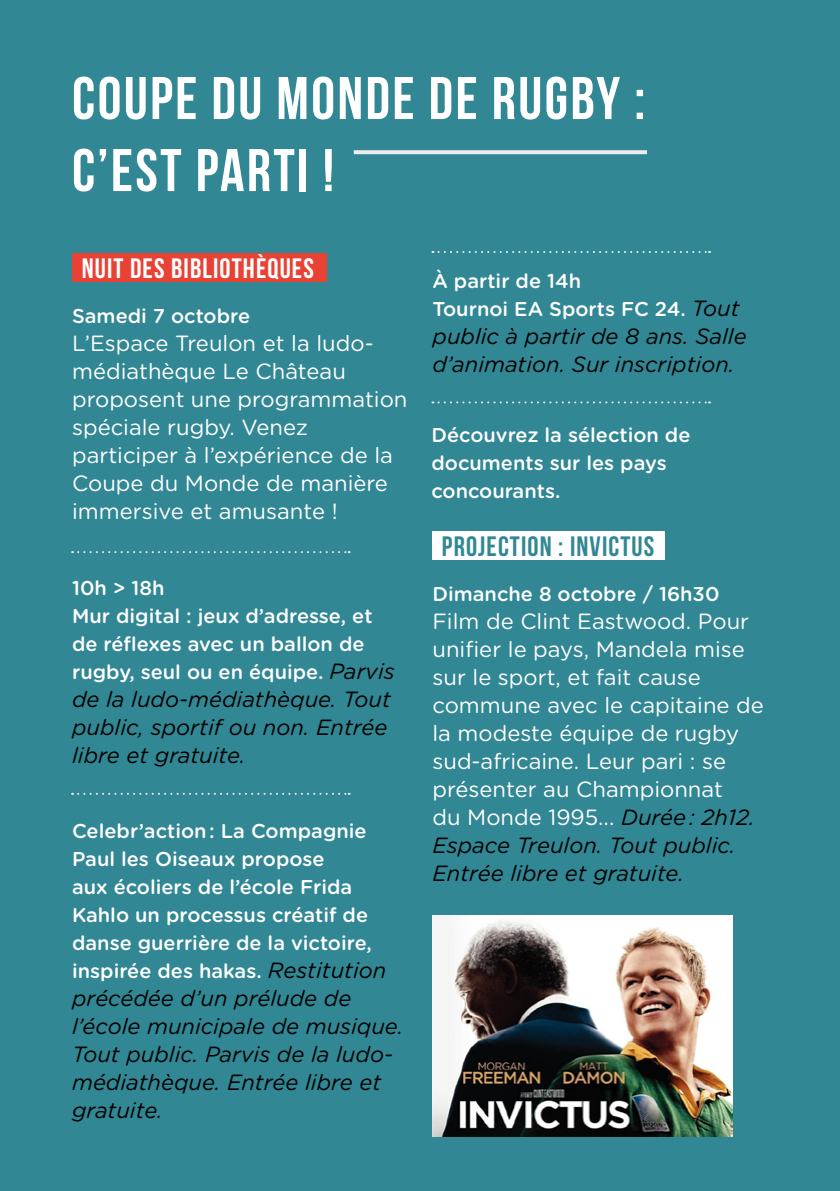
<style>
.page{position:relative;width:840px;height:1191px;background:#fff}
.page>*{position:absolute;margin:0;border:0;box-sizing:border-box;transform-origin:0 0}
.t1{font:60px/72px "Bebas Neue";letter-spacing:.04em;color:#fff}
.t2{font:28px "Bebas Neue";letter-spacing:.04em;color:#fff}
.t3{font:28px "Bebas Neue";letter-spacing:.04em;color:#318794}
.t4{font:22px/28px "Gotham Rounded";color:#fff}
.t5{font:italic 22px/28px "Gotham Rounded";color:#000}
.t6{font:500 20px/28px "Gotham Rounded";color:#fff}
.s1{font-weight:400;font-style:italic;font-size:22px;color:#000}
.s2{font-style:italic;color:#000}
</style>
<div class="page">
<div style="left:0;top:0;width:839px;height:1191px;background:#318794"></div>
<svg style="left:353px;top:150px;width:293px;height:4px"></svg>
<div style="left:72px;top:253px;width:254px;height:29px;background:#e84235"></div>
<img style="left:432px;top:915px;width:300px;height:221px">
<svg style="left:72px;top:551px;width:277px;height:2px"></svg>
<svg style="left:72px;top:793px;width:277px;height:2px"></svg>
<svg style="left:432px;top:251px;width:277px;height:2px"></svg>
<svg style="left:432px;top:401px;width:277px;height:2px"></svg>
<div style="left:432px;top:531px;width:232px;height:29px;background:#fff"></div>
<h1 class="t1" style="left:72px;top:62px;width:574px">COUPE DU MONDE DE RUGBY :<br>C’EST PARTI !</h1>
<p class="t2" style="left:82px;top:253px;width:233px">NUIT DES BIBLIOTHÈQUES</p>
<p class="t6" style="left:72px;top:301px;width:179px">Samedi 7 octobre</p>
<p class="t4" style="left:72px;top:328px;width:337px">L’Espace Treulon et la ludo&shy;médiathèque Le Château proposent une programmation spéciale rugby. Venez participer à l’expérience de la<br>Coupe du Monde de manière immersive et amusante !</p>
<p class="t6" style="left:72px;top:573px;width:324px">10h &gt; 18h<br>Mur digital : jeux d’adresse, et de réflexes avec un ballon de rugby, seul ou en équipe. <span class="s1">Parvis</span></p>
<p class="t5" style="left:72px;top:684px;width:320px">de la ludo-médiathèque. Tout public, sportif ou non. Entrée libre et gratuite.</p>
<p class="t6" style="left:72px;top:816px;width:316px">Celebr’action : La Compagnie<br>Paul les Oiseaux propose<br>aux écoliers de l’école Frida<br>Kahlo un processus créatif de danse guerrière de la victoire, inspirée des hakas. <span class="s1">Restitution</span></p>
<p class="t5" style="left:72px;top:983px;width:332px">précédée d’un prélude de l’école municipale de musique.<br>Tout public. Parvis de la ludo&shy;médiathèque. Entrée libre et gratuite.</p>
<p class="t6" style="left:432px;top:266px;width:308px">À partir de 14h<br>Tournoi EA Sports FC 24. <span class="s1">Tout</span></p>
<p class="t5" style="left:432px;top:321px;width:315px">public à partir de 8 ans. Salle d’animation. Sur inscription.</p>
<p class="t6" style="left:431px;top:420px;width:260px">Découvrez la sélection de documents sur les pays concourants.</p>
<p class="t3" style="left:441px;top:531px;width:214px">PROJECTION : INVICTUS</p>
<p class="t6" style="left:432px;top:579px;width:288px">Dimanche 8 octobre / 16h30</p>
<p class="t4" style="left:432px;top:606px;width:333px">Film de Clint Eastwood. Pour unifier le pays, Mandela mise sur le sport, et fait cause commune avec le capitaine de la modeste équipe de rugby sud-africaine. Leur pari : se présenter au Championnat<br>du Monde 1995... <span class="s2">Durée : 2h12.<br>Espace Treulon. Tout public.<br>Entrée libre et gratuite.</span></p>
</div>
